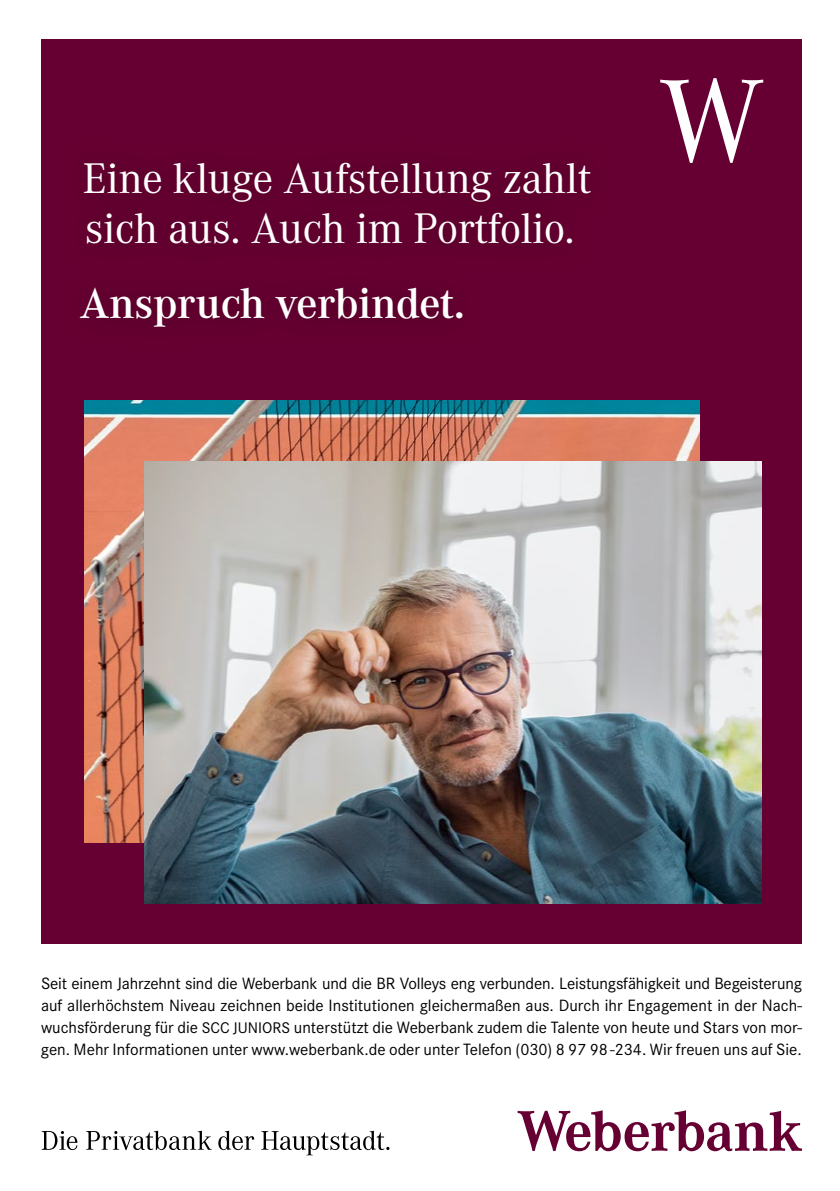
<style>
.page{position:relative;width:840px;height:1191px;background:#fff}
.page>*{position:absolute;margin:0;border:0;box-sizing:border-box;transform-origin:0 0}
.t1{font:44.4px/50px "Corporate A";letter-spacing:-.01em;color:#fff}
.t2{font:600 44.4px "Corporate A";letter-spacing:-.01em;color:#fff}
.t3{font:17px/22px "Corporate S Pro";color:#000;text-align:justify}
.s1{font-size:16px}
</style>
<div class="page">
<div style="left:42px;top:40px;width:759px;height:903px;background:#660032"></div>
<svg style="left:660px;top:78px;width:102px;height:85px"></svg>
<svg style="left:42px;top:1131px;width:35px;height:19px"></svg>
<svg style="left:86px;top:1130px;width:126px;height:20px"></svg>
<svg style="left:218px;top:1130px;width:36px;height:20px"></svg>
<svg style="left:261px;top:1130px;width:128px;height:25px"></svg>
<svg style="left:517px;top:1110px;width:284px;height:41px"></svg>
<img style="left:84px;top:400px;width:615px;height:442px">
<img style="left:145px;top:461px;width:615px;height:442px">
<h1 class="t1" style="left:83px;top:154px;width:509px">Eine kluge Aufstellung zahlt sich aus. Auch im Portfolio.</h1>
<h1 class="t2" style="left:80px;top:278px;width:386px">Anspruch verbindet.</h1>
<p class="t3" style="left:41px;top:970px;width:762px">Seit einem Jahrzehnt sind die Weberbank und die BR Volleys eng verbunden. Leistungsfähigkeit und Begeisterung auf allerhöchstem Niveau zeichnen beide Institutionen gleichermaßen aus. Durch ihr Engagement in der Nach&shy;wuchsförderung für die <span class="s1">SCC JUNIORS</span> unterstützt die Weberbank zudem die Talente von heute und Stars von mor&shy;gen. Mehr Informationen unter www.weberbank.de oder unter Telefon (030) 8 97 98 -234. Wir freuen uns auf Sie.</p>
</div>
